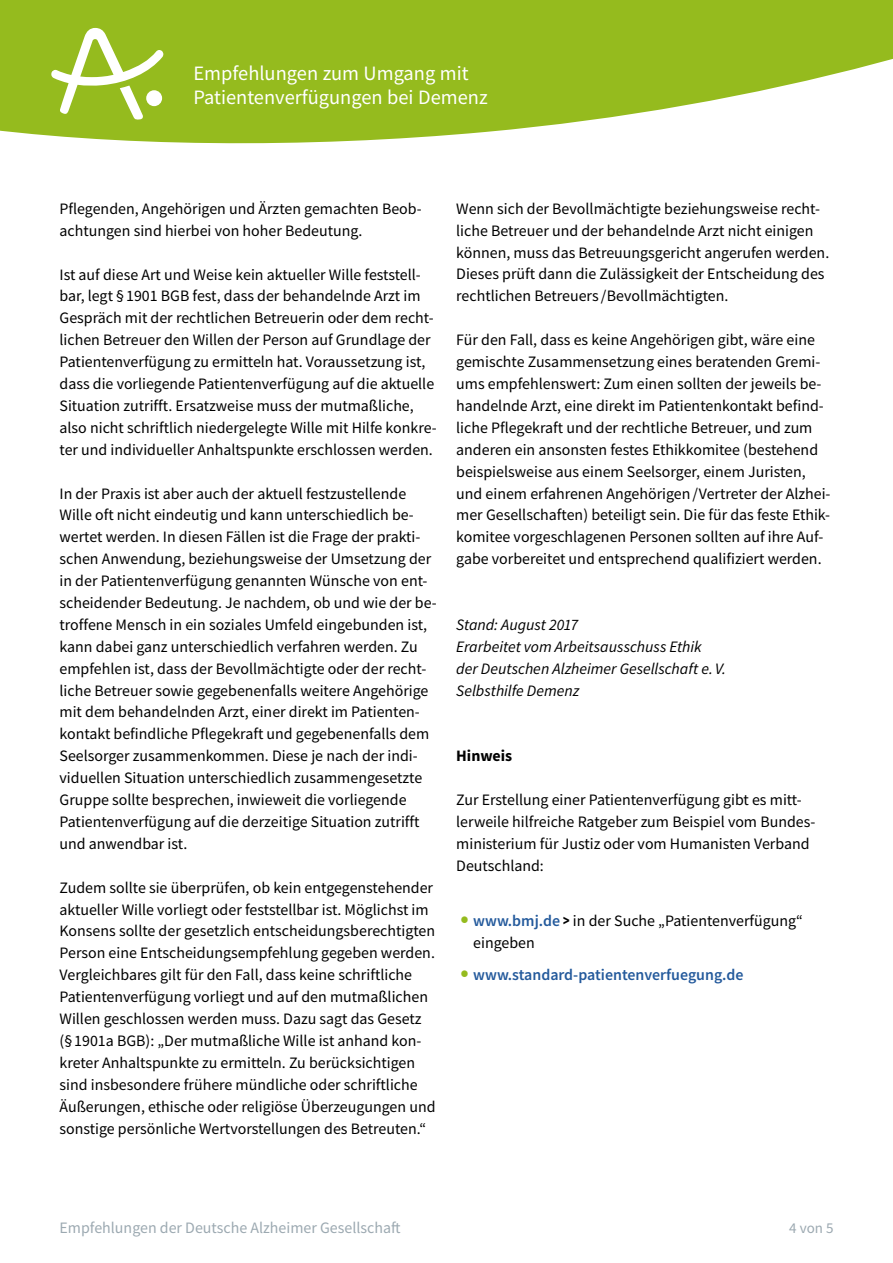
<style>
.page{position:relative;width:893px;height:1263px;background:#fff}
.page>*{position:absolute;margin:0;border:0;box-sizing:border-box;transform-origin:0 0}
.t1{font:20.4px/24.5px "Source Sans Pro";color:#fff}
.fließtext_ohne-Abstand{font:15.9px/21.9px "Source Sans Pro";color:#000}
.autor_ohne{font:italic 15.9px/21.9px "Source Sans Pro";color:#000}
.t2{font:15.9px "Source Sans Pro";color:#9ca9b1}
.t3{font:600 15.9px "Source Sans Pro";color:#245a9c}
.autor{font:italic 15.9px "Source Sans Pro";letter-spacing:-.005em;color:#000}
.Zwischenüberschrift_klein_-ohne_Strich{font:700 15.9px "Source Sans Pro";color:#000}
.t4{font:15px "Source Sans Pro";color:#9ca9b1}
.s1{font-weight:700;font-size:24px;color:#95bb1e}
.s2{font-weight:600;color:#245a9c}
.s3{font-weight:700;font-size:16.5px}
</style>
<div class="page">
<svg style="left:0;top:0;width:893px;height:143px;fill:#95bb1e"></svg>
<svg style="left:51px;top:28px;width:112px;height:92px"></svg>
<p class="t1" style="left:193px;top:61px;width:296px">Empfehlungen zum Umgang mit<br>Patientenverfügungen bei Demenz</p>
<p class="fließtext_ohne-Abstand" style="left:60px;top:197px;width:364px">Pflegenden, Angehörigen und Ärzten gemachten Beob&shy;achtungen sind hierbei von hoher Bedeutung.</p>
<p class="fließtext_ohne-Abstand" style="left:60px;top:263px;width:379px">Ist auf diese Art und Weise kein aktueller Wille feststell&shy;bar, legt § 1901 BGB fest, dass der behandelnde Arzt im Gespräch mit der rechtlichen Betreuerin oder dem recht&shy;lichen Betreuer den Willen der Person auf Grundlage der Patientenverfügung zu ermitteln hat. Voraussetzung ist, dass die vorliegende Patientenverfügung auf die aktuelle Situation zutrifft. Ersatzweise muss der mutmaßliche, also nicht schriftlich niedergelegte Wille mit Hilfe konkre&shy;ter und individueller Anhaltspunkte erschlossen werden.</p>
<p class="fließtext_ohne-Abstand" style="left:60px;top:482px;width:379px">In der Praxis ist aber auch der aktuell festzustellende Wille oft nicht eindeutig und kann unterschiedlich be&shy;wertet werden. In diesen Fällen ist die Frage der prakti&shy;schen Anwendung, beziehungsweise der Umsetzung der in der Patientenverfügung genannten Wünsche von ent&shy;scheidender Bedeutung. Je nachdem, ob und wie der be&shy;troffene Mensch in ein soziales Umfeld eingebunden ist, kann dabei ganz unterschiedlich verfahren werden. Zu empfehlen ist, dass der Bevollmächtigte oder der recht&shy;liche Betreuer sowie gegebenenfalls weitere Angehörige mit dem behandelnden Arzt, einer direkt im Patienten&shy;kontakt befindliche Pflegekraft und gegebenenfalls dem Seelsorger zusammenkommen. Diese je nach der indi&shy;viduellen Situation unterschiedlich zusammengesetzte Gruppe sollte besprechen, inwieweit die vorliegende Patientenverfügung auf die derzeitige Situation zutrifft und anwendbar ist.</p>
<p class="fließtext_ohne-Abstand" style="left:60px;top:876px;width:378px">Zudem sollte sie überprüfen, ob kein entgegenstehender aktueller Wille vorliegt oder feststellbar ist. Möglichst im Konsens sollte der gesetzlich entscheidungsberechtigten Person eine Entscheidungsempfehlung gegeben werden.<br>Vergleichbares gilt für den Fall, dass keine schriftliche Patientenverfügung vorliegt und auf den mutmaßlichen Willen geschlossen werden muss. Dazu sagt das Gesetz (§ 1901a BGB): „Der mutmaßliche Wille ist anhand kon&shy;kreter Anhaltspunkte zu ermitteln. Zu berücksichtigen sind insbesondere frühere mündliche oder schriftliche Äußerungen, ethische oder religiöse Überzeugungen und sonstige persönliche Wertvorstellungen des Betreuten.“</p>
<p class="fließtext_ohne-Abstand" style="left:456px;top:197px;width:375px">Wenn sich der Bevollmächtigte beziehungsweise recht&shy;liche Betreuer und der behandelnde Arzt nicht einigen können, muss das Betreuungsgericht angerufen werden.<br>Dieses prüft dann die Zulässigkeit der Entscheidung des rechtlichen Betreuers /Bevollmächtigten.</p>
<p class="fließtext_ohne-Abstand" style="left:456px;top:329px;width:376px">Für den Fall, dass es keine Angehörigen gibt, wäre eine gemischte Zusammensetzung eines beratenden Gremi&shy;ums empfehlenswert: Zum einen sollten der jeweils be&shy;handelnde Arzt, eine direkt im Patientenkontakt befind&shy;liche Pflegekraft und der rechtliche Betreuer, und zum anderen ein ansonsten festes Ethikkomitee (bestehend beispielsweise aus einem Seelsorger, einem Juristen, und einem erfahrenen Angehörigen/Vertreter der Alzhei&shy;mer Gesellschaften) beteiligt sein. Die für das feste Ethik&shy;komitee vorgeschlagenen Personen sollten auf ihre Auf&shy;gabe vorbereitet und entsprechend qualifiziert werden.</p>
<p class="autor" style="left:456px;top:614px;width:123px">Stand: August 2017</p>
<p class="autor_ohne" style="left:456px;top:635px;width:271px">Erarbeitet vom Arbeitsausschuss Ethik der Deutschen Alzheimer Gesellschaft e. V.</p>
<p class="autor_ohne" style="left:456px;top:679px;width:125px">Selbsthilfe Demenz</p>
<h3 class="Zwischenüberschrift_klein_-ohne_Strich" style="left:456px;top:745px;width:58px">Hinweis</h3>
<p class="fließtext_ohne-Abstand" style="left:456px;top:789px;width:361px">Zur Erstellung einer Patientenverfügung gibt es mitt&shy;lerweile hilfreiche Ratgeber zum Beispiel vom Bundes&shy;ministerium für Justiz oder vom Humanisten Verband Deutschland:</p>
<p class="fließtext_ohne-Abstand" style="left:473px;top:909px;width:331px;text-indent:-13px"><span class="s1">•</span> <span class="s2">www.bmj.de</span> <span class="s3">&gt;</span> in der Suche „Patientenverfügung“ eingeben</p>
<p class="t3" style="left:460px;top:965px;width:285px"><span class="s1">•</span> www.standard-patientenverfuegung.de</p>
<p class="t2" style="left:60px;top:1218px;width:342px">Empfehlungen der Deutsche Alzheimer Gesellschaft</p>
<p class="t4" style="left:789px;top:1219px;width:46px">4 von 5</p>
</div>
